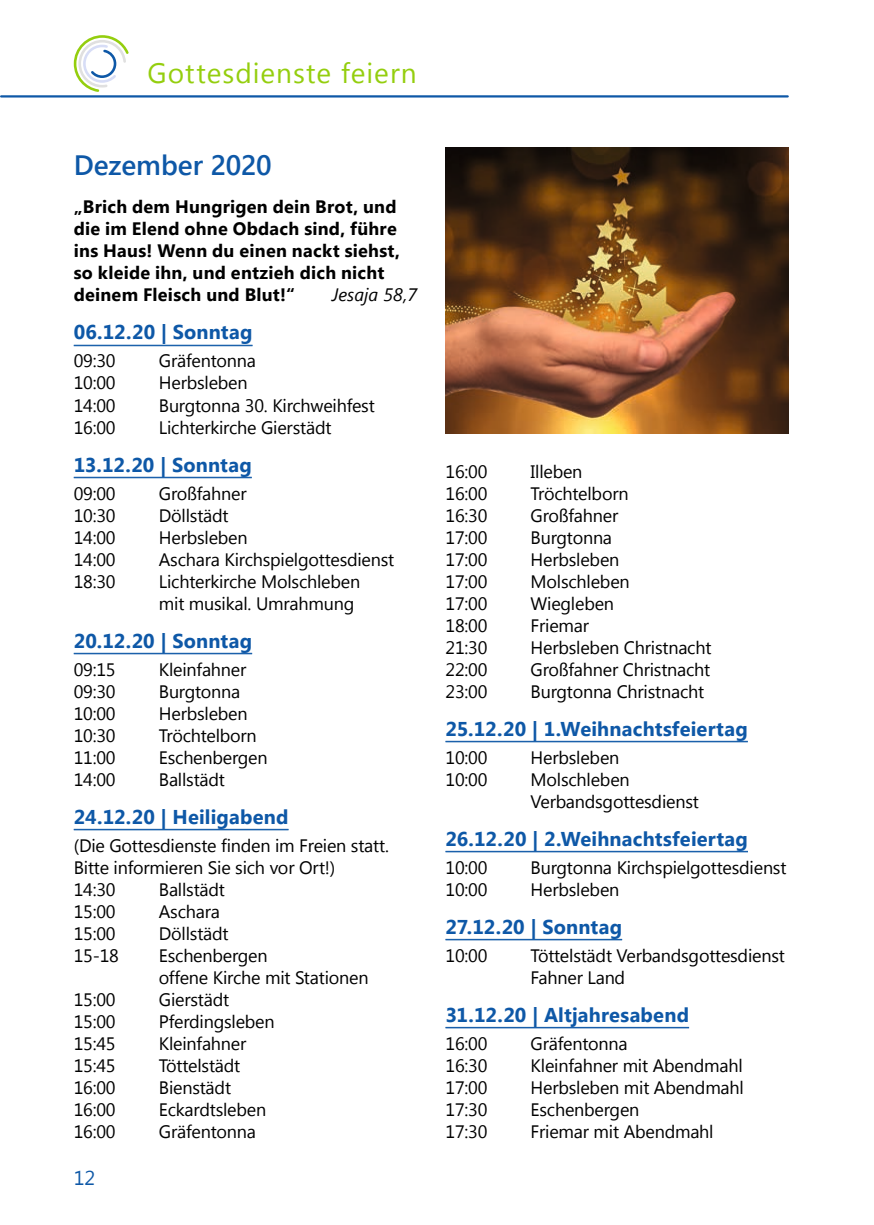
<style>
.page{position:relative;width:874px;height:1225px;background:#fff}
.page>*{position:absolute;margin:0;border:0;box-sizing:border-box;transform-origin:0 0}
.t1{font:28px "Segoe UI";letter-spacing:.035em;color:#94ce0e}
.t2{font:600 28px "Segoe UI";letter-spacing:-.005em;color:#0e58a7}
.t3{font:700 20px "Segoe UI";letter-spacing:.01em;color:#0e58a7}
.t4{font:20px "Segoe UI";color:#0e58a7}
.t5{font:18px/22px "Segoe UI";letter-spacing:-.01em;color:#000}
.t6{font:700 18px/22px "Segoe UI";letter-spacing:.015em;color:#000}
.t7{font:italic 18px "Segoe UI";letter-spacing:.005em;color:#000}
</style>
<div class="page">
<hr style="left:74px;top:345px;width:178px;height:1px;background:#0e58a7">
<hr style="left:74px;top:477px;width:178px;height:1px;background:#0e58a7">
<hr style="left:74px;top:653px;width:178px;height:1px;background:#0e58a7">
<hr style="left:74px;top:829px;width:214px;height:1px;background:#0e58a7">
<hr style="left:445px;top:741px;width:302px;height:1px;background:#0e58a7">
<hr style="left:445px;top:851px;width:302px;height:1px;background:#0e58a7">
<hr style="left:445px;top:939px;width:176px;height:1px;background:#0e58a7">
<hr style="left:445px;top:1027px;width:243px;height:1px;background:#0e58a7">
<img style="left:445px;top:147px;width:343px;height:286px">
<hr style="left:1px;top:95px;width:786px;height:2px;background:#0e58a7">
<svg style="left:73px;top:35px;width:56px;height:57px"></svg>
<h1 class="t1" style="left:147px;top:54px;width:271px">Gottesdienste feiern</h1>
<h1 class="t2" style="left:74px;top:143px;width:199px">Dezember 2020</h1>
<p class="t6" style="left:74px;top:195px;width:327px">„Brich dem Hungrigen dein Brot, und die im Elend ohne Obdach sind, führe ins Haus! Wenn du einen nackt siehst, so kleide ihn, und entzieh dich nicht deinem Fleisch und Blut!“</p>
<p class="t7" style="left:332px;top:282px;width:86px">Jesaja 58,7</p>
<p class="t3" style="left:74px;top:318px;width:180px">06.12.20 | Sonntag</p>
<p class="t5" style="left:74px;top:349px;width:43px">09:30</p>
<p class="t5" style="left:159px;top:349px;width:98px">Gräfentonna</p>
<p class="t5" style="left:74px;top:371px;width:43px">10:00</p>
<p class="t5" style="left:159px;top:371px;width:90px">Herbsleben</p>
<p class="t5" style="left:74px;top:393px;width:43px">14:00</p>
<p class="t5" style="left:159px;top:393px;width:217px">Burgtonna 30. Kirchweihfest</p>
<p class="t5" style="left:74px;top:415px;width:43px">16:00</p>
<p class="t5" style="left:159px;top:415px;width:174px">Lichterkirche Gierstädt</p>
<p class="t3" style="left:74px;top:450px;width:179px">13.12.20 | Sonntag</p>
<p class="t5" style="left:74px;top:481px;width:43px">09:00</p>
<p class="t5" style="left:159px;top:481px;width:89px">Großfahner</p>
<p class="t5" style="left:74px;top:503px;width:43px">10:30</p>
<p class="t5" style="left:159px;top:503px;width:71px">Döllstädt</p>
<p class="t5" style="left:74px;top:525px;width:43px">14:00</p>
<p class="t5" style="left:159px;top:525px;width:90px">Herbsleben</p>
<p class="t5" style="left:74px;top:547px;width:43px">14:00</p>
<p class="t5" style="left:159px;top:547px;width:237px">Aschara Kirchspielgottesdienst</p>
<p class="t5" style="left:74px;top:569px;width:43px">18:30</p>
<p class="t5" style="left:159px;top:569px;width:203px">Lichterkirche Molschleben mit musikal. Umrahmung</p>
<p class="t3" style="left:74px;top:626px;width:180px">20.12.20 | Sonntag</p>
<p class="t5" style="left:74px;top:657px;width:43px">09:15</p>
<p class="t5" style="left:159px;top:657px;width:89px">Kleinfahner</p>
<p class="t5" style="left:74px;top:679px;width:43px">09:30</p>
<p class="t5" style="left:159px;top:679px;width:83px">Burgtonna</p>
<p class="t5" style="left:74px;top:701px;width:43px">10:00</p>
<p class="t5" style="left:159px;top:701px;width:90px">Herbsleben</p>
<p class="t5" style="left:74px;top:723px;width:43px">10:30</p>
<p class="t5" style="left:159px;top:723px;width:99px">Tröchtelborn</p>
<p class="t5" style="left:74px;top:745px;width:43px">11:00</p>
<p class="t5" style="left:159px;top:745px;width:110px">Eschenbergen</p>
<p class="t5" style="left:74px;top:767px;width:43px">14:00</p>
<p class="t5" style="left:159px;top:767px;width:68px">Ballstädt</p>
<p class="t3" style="left:74px;top:802px;width:216px">24.12.20 | Heiligabend</p>
<p class="t5" style="left:74px;top:833px;width:316px">(Die Gottesdienste finden im Freien statt.<br>Bitte informieren Sie sich vor Ort!)<br>14:30</p>
<p class="t5" style="left:159px;top:877px;width:68px">Ballstädt</p>
<p class="t5" style="left:74px;top:899px;width:43px">15:00</p>
<p class="t5" style="left:159px;top:899px;width:63px">Aschara</p>
<p class="t5" style="left:74px;top:921px;width:43px">15:00</p>
<p class="t5" style="left:159px;top:921px;width:71px">Döllstädt</p>
<p class="t5" style="left:74px;top:943px;width:47px">15-18</p>
<p class="t5" style="left:159px;top:943px;width:211px">Eschenbergen<br>offene Kirche mit Stationen</p>
<p class="t5" style="left:74px;top:987px;width:43px">15:00</p>
<p class="t5" style="left:159px;top:987px;width:72px">Gierstädt</p>
<p class="t5" style="left:74px;top:1009px;width:43px">15:00</p>
<p class="t5" style="left:159px;top:1009px;width:117px">Pferdingsleben</p>
<p class="t5" style="left:74px;top:1031px;width:43px">15:45</p>
<p class="t5" style="left:159px;top:1031px;width:89px">Kleinfahner</p>
<p class="t5" style="left:74px;top:1053px;width:43px">15:45</p>
<p class="t5" style="left:159px;top:1053px;width:83px">Töttelstädt</p>
<p class="t5" style="left:74px;top:1075px;width:43px">16:00</p>
<p class="t5" style="left:159px;top:1075px;width:74px">Bienstädt</p>
<p class="t5" style="left:74px;top:1097px;width:43px">16:00</p>
<p class="t5" style="left:159px;top:1097px;width:109px">Eckardtsleben</p>
<p class="t5" style="left:74px;top:1119px;width:43px">16:00</p>
<p class="t5" style="left:159px;top:1119px;width:98px">Gräfentonna</p>
<p class="t4" style="left:74px;top:1164px;width:23px">12</p>
<p class="t5" style="left:445px;top:459px;width:43px">16:00</p>
<p class="t5" style="left:530px;top:459px;width:53px">Illeben</p>
<p class="t5" style="left:445px;top:481px;width:43px">16:00</p>
<p class="t5" style="left:530px;top:481px;width:99px">Tröchtelborn</p>
<p class="t5" style="left:445px;top:503px;width:43px">16:30</p>
<p class="t5" style="left:530px;top:503px;width:89px">Großfahner</p>
<p class="t5" style="left:445px;top:525px;width:43px">17:00</p>
<p class="t5" style="left:530px;top:525px;width:83px">Burgtonna</p>
<p class="t5" style="left:445px;top:547px;width:43px">17:00</p>
<p class="t5" style="left:530px;top:547px;width:90px">Herbsleben</p>
<p class="t5" style="left:445px;top:569px;width:43px">17:00</p>
<p class="t5" style="left:530px;top:569px;width:100px">Molschleben</p>
<p class="t5" style="left:445px;top:591px;width:43px">17:00</p>
<p class="t5" style="left:530px;top:591px;width:85px">Wiegleben</p>
<p class="t5" style="left:445px;top:613px;width:43px">18:00</p>
<p class="t5" style="left:530px;top:613px;width:60px">Friemar</p>
<p class="t5" style="left:445px;top:635px;width:43px">21:30</p>
<p class="t5" style="left:530px;top:635px;width:182px">Herbsleben Christnacht</p>
<p class="t5" style="left:445px;top:657px;width:43px">22:00</p>
<p class="t5" style="left:530px;top:657px;width:181px">Großfahner Christnacht</p>
<p class="t5" style="left:445px;top:679px;width:43px">23:00</p>
<p class="t5" style="left:530px;top:679px;width:175px">Burgtonna Christnacht</p>
<p class="t3" style="left:445px;top:714px;width:304px">25.12.20 | 1.Weihnachtsfeiertag</p>
<p class="t5" style="left:445px;top:745px;width:43px">10:00</p>
<p class="t5" style="left:530px;top:745px;width:90px">Herbsleben</p>
<p class="t5" style="left:445px;top:767px;width:43px">10:00</p>
<p class="t5" style="left:530px;top:767px;width:170px">Molschleben<br>Verbandsgottesdienst</p>
<p class="t3" style="left:445px;top:824px;width:304px">26.12.20 | 2.Weihnachtsfeiertag</p>
<p class="t5" style="left:445px;top:855px;width:43px">10:00</p>
<p class="t5" style="left:530px;top:855px;width:257px">Burgtonna Kirchspielgottesdienst</p>
<p class="t5" style="left:445px;top:877px;width:43px">10:00</p>
<p class="t5" style="left:530px;top:877px;width:90px">Herbsleben</p>
<p class="t3" style="left:445px;top:912px;width:178px">27.12.20 | Sonntag</p>
<p class="t5" style="left:445px;top:943px;width:43px">10:00</p>
<p class="t5" style="left:530px;top:943px;width:255px">Töttelstädt Verbandsgottesdienst<br>Fahner Land</p>
<p class="t3" style="left:445px;top:1000px;width:245px">31.12.20 | Altjahresabend</p>
<p class="t5" style="left:445px;top:1031px;width:43px">16:00</p>
<p class="t5" style="left:530px;top:1031px;width:98px">Gräfentonna</p>
<p class="t5" style="left:445px;top:1053px;width:43px">16:30</p>
<p class="t5" style="left:530px;top:1053px;width:213px">Kleinfahner mit Abendmahl</p>
<p class="t5" style="left:445px;top:1075px;width:43px">17:00</p>
<p class="t5" style="left:530px;top:1075px;width:215px">Herbsleben mit Abendmahl</p>
<p class="t5" style="left:445px;top:1097px;width:43px">17:30</p>
<p class="t5" style="left:530px;top:1097px;width:110px">Eschenbergen</p>
<p class="t5" style="left:445px;top:1119px;width:43px">17:30</p>
<p class="t5" style="left:530px;top:1119px;width:184px">Friemar mit Abendmahl</p>
</div>
